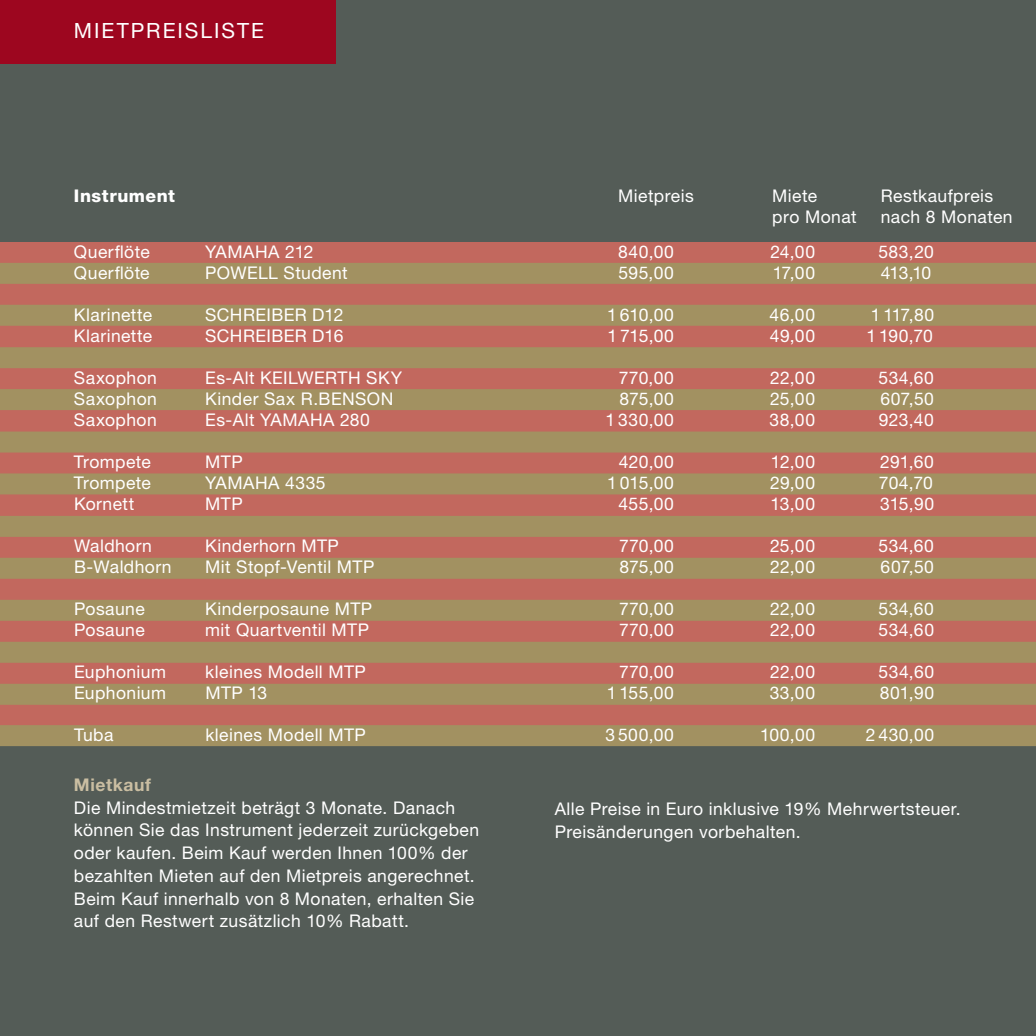
<style>
.page{position:relative;width:1036px;height:1036px;background:#545c57}
.page>*{position:absolute;margin:0;border:0;box-sizing:border-box;transform-origin:0 0}
.t1{font:21px "Helvetica Neue";letter-spacing:.095em;color:#fff}
.t2{font:17.5px/22.8px "Helvetica Neue";letter-spacing:.025em;color:#fff}
.t3{font:800 17.5px "Helvetica Neue";letter-spacing:.03em;color:#fff}
.t4{font:700 17.5px "Helvetica Neue";letter-spacing:.035em;color:#cabea2}
</style>
<div class="page">
<div style="left:0;top:242px;width:1036px;height:484px;background:#c2685e"></div>
<div style="left:0;top:263px;width:1036px;height:21px;background:#a29161"></div>
<div style="left:0;top:305px;width:1036px;height:21px;background:#a29161"></div>
<div style="left:0;top:347px;width:1036px;height:21px;background:#a29161"></div>
<div style="left:0;top:389px;width:1036px;height:21px;background:#a29161"></div>
<div style="left:0;top:431px;width:1036px;height:21px;background:#a29161"></div>
<div style="left:0;top:473px;width:1036px;height:21px;background:#a29161"></div>
<div style="left:0;top:516px;width:1036px;height:21px;background:#a29161"></div>
<div style="left:0;top:558px;width:1036px;height:21px;background:#a29161"></div>
<div style="left:0;top:600px;width:1036px;height:21px;background:#a29161"></div>
<div style="left:0;top:642px;width:1036px;height:21px;background:#a29161"></div>
<div style="left:0;top:684px;width:1036px;height:21px;background:#a29161"></div>
<div style="left:0;top:0;width:336px;height:63px;background:#9d061f"></div>
<div style="left:0;top:725px;width:1036px;height:21px;background:#a29161"></div>
<p class="t1" style="left:74px;top:18px;width:192px">MIETPREISLISTE</p>
<p class="t3" style="left:74px;top:185px;width:103px">Instrument</p>
<p class="t2" style="left:618px;top:184px;width:77px">Mietpreis</p>
<p class="t2" style="left:772px;top:184px;width:46px">Miete</p>
<p class="t2" style="left:881px;top:184px;width:114px">Restkaufpreis</p>
<p class="t2" style="left:772px;top:205px;width:86px">pro Monat</p>
<p class="t2" style="left:881px;top:205px;width:133px">nach 8 Monaten</p>
<p class="t2" style="left:74px;top:240px;width:77px">Querflöte</p>
<p class="t2" style="left:205px;top:240px;width:110px">YAMAHA 212</p>
<p class="t2" style="left:618px;top:240px;width:57px">840,00</p>
<p class="t2" style="left:770px;top:240px;width:46px">24,00</p>
<p class="t2" style="left:878px;top:240px;width:57px">583,20</p>
<p class="t2" style="left:74px;top:261px;width:77px">Querflöte</p>
<p class="t2" style="left:205px;top:261px;width:144px">POWELL Student</p>
<p class="t2" style="left:618px;top:261px;width:57px">595,00</p>
<p class="t2" style="left:773px;top:261px;width:44px">17,00</p>
<p class="t2" style="left:881px;top:261px;width:52px">413,10</p>
<p class="t2" style="left:74px;top:303px;width:80px">Klarinette</p>
<p class="t2" style="left:205px;top:303px;width:140px">SCHREIBER D12</p>
<p class="t2" style="left:607px;top:303px;width:68px">1 610,00</p>
<p class="t2" style="left:769px;top:303px;width:47px">46,00</p>
<p class="t2" style="left:871px;top:303px;width:65px">1 117,80</p>
<p class="t2" style="left:74px;top:324px;width:80px">Klarinette</p>
<p class="t2" style="left:205px;top:324px;width:140px">SCHREIBER D16</p>
<p class="t2" style="left:607px;top:324px;width:68px">1 715,00</p>
<p class="t2" style="left:770px;top:324px;width:47px">49,00</p>
<p class="t2" style="left:866px;top:324px;width:68px">1 190,70</p>
<p class="t2" style="left:74px;top:366px;width:84px">Saxophon</p>
<p class="t2" style="left:205px;top:366px;width:198px">Es-Alt KEILWERTH SKY</p>
<p class="t2" style="left:619px;top:366px;width:56px">770,00</p>
<p class="t2" style="left:770px;top:366px;width:47px">22,00</p>
<p class="t2" style="left:878px;top:366px;width:57px">534,60</p>
<p class="t2" style="left:74px;top:387px;width:84px">Saxophon</p>
<p class="t2" style="left:205px;top:387px;width:190px">Kinder Sax R.BENSON</p>
<p class="t2" style="left:619px;top:387px;width:56px">875,00</p>
<p class="t2" style="left:770px;top:387px;width:47px">25,00</p>
<p class="t2" style="left:880px;top:387px;width:55px">607,50</p>
<p class="t2" style="left:74px;top:408px;width:84px">Saxophon</p>
<p class="t2" style="left:205px;top:408px;width:166px">Es-Alt YAMAHA 280</p>
<p class="t2" style="left:606px;top:408px;width:70px">1 330,00</p>
<p class="t2" style="left:769px;top:408px;width:47px">38,00</p>
<p class="t2" style="left:879px;top:408px;width:57px">923,40</p>
<p class="t2" style="left:74px;top:450px;width:79px">Trompete</p>
<p class="t2" style="left:205px;top:450px;width:39px">MTP</p>
<p class="t2" style="left:619px;top:450px;width:57px">420,00</p>
<p class="t2" style="left:771px;top:450px;width:46px">12,00</p>
<p class="t2" style="left:880px;top:450px;width:55px">291,60</p>
<p class="t2" style="left:74px;top:471px;width:79px">Trompete</p>
<p class="t2" style="left:205px;top:471px;width:122px">YAMAHA 4335</p>
<p class="t2" style="left:607px;top:471px;width:68px">1 015,00</p>
<p class="t2" style="left:770px;top:471px;width:47px">29,00</p>
<p class="t2" style="left:879px;top:471px;width:55px">704,70</p>
<p class="t2" style="left:74px;top:492px;width:62px">Kornett</p>
<p class="t2" style="left:205px;top:492px;width:39px">MTP</p>
<p class="t2" style="left:618px;top:492px;width:57px">455,00</p>
<p class="t2" style="left:771px;top:492px;width:46px">13,00</p>
<p class="t2" style="left:880px;top:492px;width:55px">315,90</p>
<p class="t2" style="left:74px;top:534px;width:79px">Waldhorn</p>
<p class="t2" style="left:205px;top:534px;width:135px">Kinderhorn MTP</p>
<p class="t2" style="left:619px;top:534px;width:56px">770,00</p>
<p class="t2" style="left:770px;top:534px;width:47px">25,00</p>
<p class="t2" style="left:878px;top:534px;width:57px">534,60</p>
<p class="t2" style="left:74px;top:555px;width:99px">B-Waldhorn</p>
<p class="t2" style="left:205px;top:555px;width:171px">Mit Stopf-Ventil MTP</p>
<p class="t2" style="left:619px;top:555px;width:56px">875,00</p>
<p class="t2" style="left:770px;top:555px;width:47px">22,00</p>
<p class="t2" style="left:881px;top:555px;width:55px">607,50</p>
<p class="t2" style="left:74px;top:597px;width:72px">Posaune</p>
<p class="t2" style="left:205px;top:597px;width:169px">Kinderposaune MTP</p>
<p class="t2" style="left:619px;top:597px;width:56px">770,00</p>
<p class="t2" style="left:770px;top:597px;width:47px">22,00</p>
<p class="t2" style="left:878px;top:597px;width:57px">534,60</p>
<p class="t2" style="left:74px;top:618px;width:72px">Posaune</p>
<p class="t2" style="left:205px;top:618px;width:165px">mit Quartventil MTP</p>
<p class="t2" style="left:619px;top:618px;width:56px">770,00</p>
<p class="t2" style="left:770px;top:618px;width:47px">22,00</p>
<p class="t2" style="left:878px;top:618px;width:57px">534,60</p>
<p class="t2" style="left:74px;top:660px;width:93px">Euphonium</p>
<p class="t2" style="left:205px;top:660px;width:162px">kleines Modell MTP</p>
<p class="t2" style="left:619px;top:660px;width:56px">770,00</p>
<p class="t2" style="left:770px;top:660px;width:47px">22,00</p>
<p class="t2" style="left:878px;top:660px;width:57px">534,60</p>
<p class="t2" style="left:74px;top:681px;width:93px">Euphonium</p>
<p class="t2" style="left:205px;top:681px;width:63px">MTP 13</p>
<p class="t2" style="left:607px;top:681px;width:69px">1 155,00</p>
<p class="t2" style="left:770px;top:681px;width:47px">33,00</p>
<p class="t2" style="left:880px;top:681px;width:56px">801,90</p>
<p class="t2" style="left:74px;top:723px;width:41px">Tuba</p>
<p class="t2" style="left:205px;top:723px;width:162px">kleines Modell MTP</p>
<p class="t2" style="left:606px;top:723px;width:70px">3 500,00</p>
<p class="t2" style="left:760px;top:723px;width:56px">100,00</p>
<p class="t2" style="left:866px;top:723px;width:70px">2 430,00</p>
<p class="t4" style="left:74px;top:774px;width:79px">Mietkauf</p>
<p class="t2" style="left:74px;top:796px;width:407px">Die Mindestmietzeit beträgt 3 Monate. Danach können Sie das Instrument jederzeit zurückgeben oder kaufen. Beim Kauf werden Ihnen 100% der bezahlten Mieten auf den Mietpreis angerechnet.<br>Beim Kauf innerhalb von 8 Monaten, erhalten Sie auf den Restwert zusätzlich 10% Rabatt.</p>
<p class="t2" style="left:555px;top:797px;width:408px">Alle Preise in Euro inklusive 19% Mehrwertsteuer.<br>Preisänderungen vorbehalten.</p>
</div>
